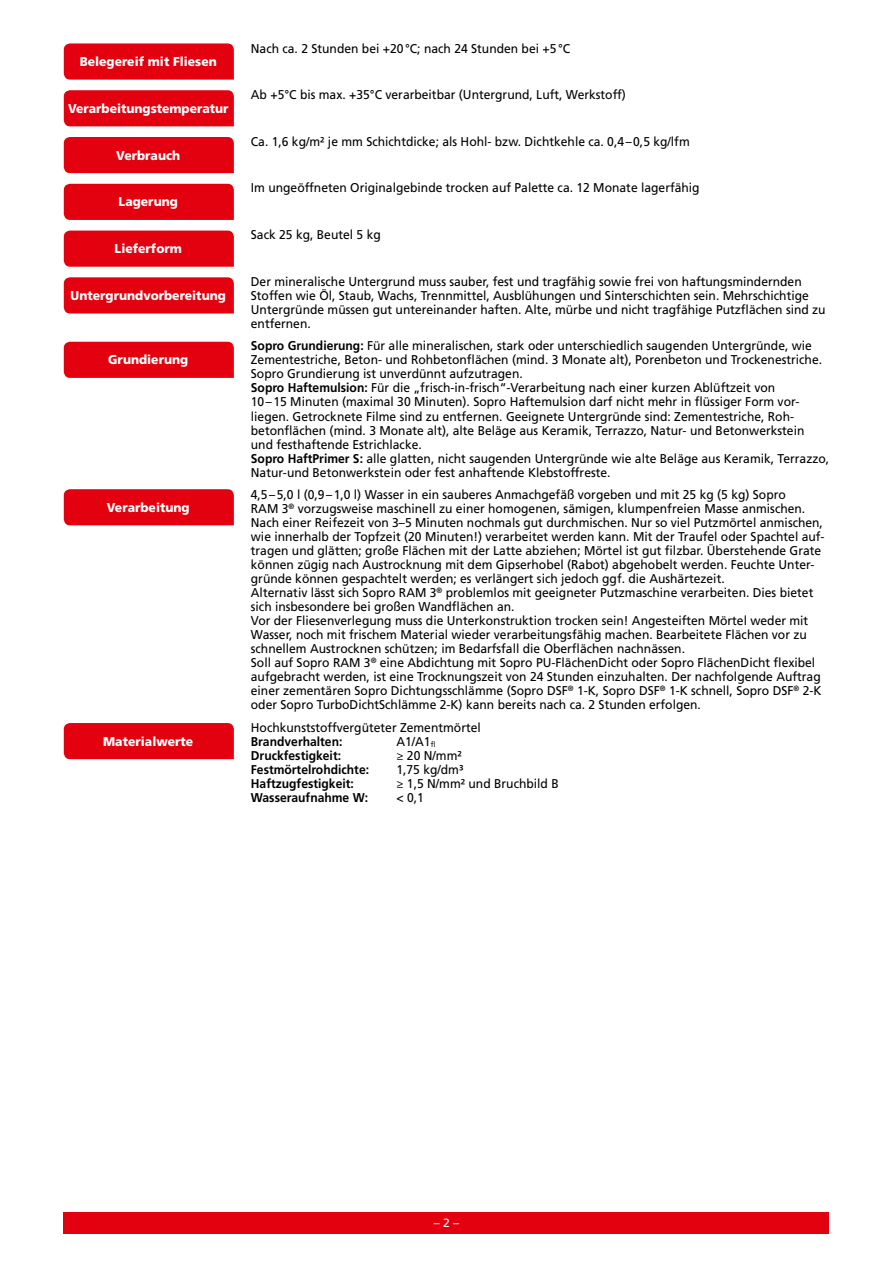
<style>
.page{position:relative;width:893px;height:1263px;background:#fff}
.page>*{position:absolute;margin:0;border:0;box-sizing:border-box;transform-origin:0 0}
.t1{font:12.75px/14.1px "Frutiger LT";color:#000;scale:.95 1}
.t2{font:900 12.75px "Frutiger LT";color:#fff;scale:.95 1}
.t3{font:700 12.75px "Frutiger LT";color:#000;scale:.95 1}
.t4{font:12px "Frutiger LT";color:#fff}
.s1{font-weight:700}
.s2{font-family:"Myriad Pro"}
</style>
<div class="page">
<div style="left:64px;top:1212px;width:765px;height:21px;background:#e3000f"></div>
<div style="left:64px;top:43px;width:170px;height:37px;background:#e3000f"></div>
<div style="left:64px;top:90px;width:170px;height:36px;background:#e3000f"></div>
<div style="left:64px;top:137px;width:170px;height:36px;background:#e3000f"></div>
<div style="left:64px;top:184px;width:170px;height:36px;background:#e3000f"></div>
<div style="left:64px;top:231px;width:170px;height:36px;background:#e3000f"></div>
<div style="left:64px;top:277px;width:170px;height:36px;background:#e3000f"></div>
<div style="left:64px;top:342px;width:170px;height:36px;background:#e3000f"></div>
<div style="left:64px;top:489px;width:170px;height:36px;background:#e3000f"></div>
<div style="left:64px;top:723px;width:170px;height:36px;background:#e3000f"></div>
<p class="t2" style="left:80px;top:54px;width:146px">Belegereif mit Fliesen</p>
<p class="t2" style="left:68px;top:101px;width:171px">Verarbeitungstemperatur</p>
<p class="t2" style="left:116px;top:147px;width:69px">Verbrauch</p>
<p class="t2" style="left:119px;top:194px;width:64px">Lagerung</p>
<p class="t2" style="left:115px;top:241px;width:72px">Lieferform</p>
<p class="t2" style="left:71px;top:288px;width:165px">Untergrundvorbereitung</p>
<p class="t2" style="left:108px;top:352px;width:86px">Grundierung</p>
<p class="t2" style="left:107px;top:500px;width:89px">Verarbeitung</p>
<p class="t2" style="left:103px;top:733px;width:96px">Materialwerte</p>
<p class="t1" style="left:251px;top:42px;width:338px">Nach ca. 2 Stunden bei +20°C; nach 24 Stunden bei +5°C</p>
<p class="t1" style="left:251px;top:87px;width:396px">Ab +5°C bis max. +35°C verarbeitbar (Untergrund, Luft, Werkstoff)</p>
<p class="t1" style="left:251px;top:134px;width:463px">Ca. 1,6 kg/m² je mm Schichtdicke; als Hohl- bzw. Dichtkehle ca. 0,4–0,5 kg/lfm</p>
<p class="t1" style="left:251px;top:181px;width:474px">Im ungeöffneten Originalgebinde trocken auf Palette ca. 12 Monate lagerfähig</p>
<p class="t1" style="left:251px;top:228px;width:138px">Sack 25 kg, Beutel 5 kg</p>
<p class="t1" style="left:251px;top:275px;width:607px">Der mineralische Untergrund muss sauber, fest und tragfähig sowie frei von haftungsmindernden Stoffen wie Öl, Staub, Wachs, Trennmittel, Ausblühungen und Sinterschichten sein. Mehrschichtige Untergründe müssen gut untereinander haften. Alte, mürbe und nicht tragfähige Putzflächen sind zu entfernen.</p>
<p class="t1" style="left:251px;top:339px;width:610px"><span class="s1">Sopro Grundierung:</span> Für alle mineralischen, stark oder unterschiedlich saugenden Untergründe, wie Zementestriche, Beton- und Rohbetonflächen (mind. 3 Monate alt), Porenbeton und Trockenestriche.<br>Sopro Grundierung ist unverdünnt aufzutragen.<br><span class="s1">Sopro Haftemulsion:</span> Für die „frisch-in-frisch“-Verarbeitung nach einer kurzen Ablüftzeit von<br>10–15 Minuten (maximal 30 Minuten). Sopro Haftemulsion darf nicht mehr in flüssiger Form vor&shy;liegen. Getrocknete Filme sind zu entfernen. Geeignete Untergründe sind: Zementestriche, Roh&shy;betonflächen (mind. 3 Monate alt), alte Beläge aus Keramik, Terrazzo, Natur- und Betonwerkstein und festhaftende Estrichlacke.<br><span class="s1">Sopro HaftPrimer S:</span> alle glatten, nicht saugenden Untergründe wie alte Beläge aus Keramik, Terrazzo, Natur-und Betonwerkstein oder fest anhaftende Klebstoffreste.</p>
<p class="t1" style="left:251px;top:487px;width:605px">4,5–5,0 l (0,9–1,0 l) Wasser in ein sauberes Anmachgefäß vorgeben und mit 25 kg (5 kg) Sopro<br>RAM 3<sup>®</sup> vorzugsweise maschinell zu einer homogenen, sämigen, klumpenfreien Masse anmischen.<br>Nach einer Reifezeit von 3–5 Minuten nochmals gut durchmischen. Nur so viel Putzmörtel anmischen, wie innerhalb der Topfzeit (20 Minuten!) verarbeitet werden kann. Mit der Traufel oder Spachtel auf&shy;tragen und glätten; große Flächen mit der Latte abziehen; Mörtel ist gut filzbar. Überstehende Grate können zügig nach Austrocknung mit dem Gipserhobel (Rabot) abgehobelt werden. Feuchte Unter&shy;gründe können gespachtelt werden; es verlängert sich jedoch ggf. die Aushärtezeit.<br>Alternativ lässt sich Sopro RAM 3<sup>®</sup> problemlos mit geeigneter Putzmaschine verarbeiten. Dies bietet sich insbesondere bei großen Wandflächen an.<br>Vor der Fliesenverlegung muss die Unterkonstruktion trocken sein! Angesteiften Mörtel weder mit Wasser, noch mit frischem Material wieder verarbeitungsfähig machen. Bearbeitete Flächen vor zu schnellem Austrocknen schützen; im Bedarfsfall die Oberflächen nachnässen.<br>Soll auf Sopro RAM 3<sup>®</sup> eine Abdichtung mit Sopro PU-FlächenDicht oder Sopro FlächenDicht flexibel aufgebracht werden, ist eine Trocknungszeit von 24 Stunden einzuhalten. Der nachfolgende Auftrag einer zementären Sopro Dichtungsschlämme (Sopro DSF<sup>®</sup> 1-K, Sopro DSF<sup>®</sup> 1-K schnell, Sopro DSF<sup>®</sup> 2-K oder Sopro TurboDichtSchlämme 2-K) kann bereits nach ca. 2 Stunden erfolgen.</p>
<p class="t1" style="left:251px;top:720px;width:244px">Hochkunststoffvergüteter Zementmörtel</p>
<p class="t3" style="left:251px;top:734px;width:98px">Brandverhalten:</p>
<p class="t1" style="left:396px;top:734px;width:43px">A1/A1<sub>fl</sub></p>
<p class="t3" style="left:251px;top:748px;width:96px">Druckfestigkeit:</p>
<p class="t1" style="left:396px;top:748px;width:70px"><span class="s2">≥</span> 20 N/mm²</p>
<p class="t3" style="left:251px;top:762px;width:126px">Festmörtelrohdichte:</p>
<p class="t1" style="left:396px;top:762px;width:72px">1,75 kg/dm³</p>
<p class="t3" style="left:251px;top:776px;width:110px">Haftzugfestigkeit:</p>
<p class="t1" style="left:396px;top:776px;width:172px"><span class="s2">≥</span> 1,5 N/mm² und Bruchbild B</p>
<p class="t3" style="left:251px;top:790px;width:125px">Wasseraufnahme W:</p>
<p class="t1" style="left:396px;top:790px;width:30px">&lt; 0,1</p>
<p class="t4" style="left:434px;top:1215px;width:27px">– 2 –</p>
</div>
